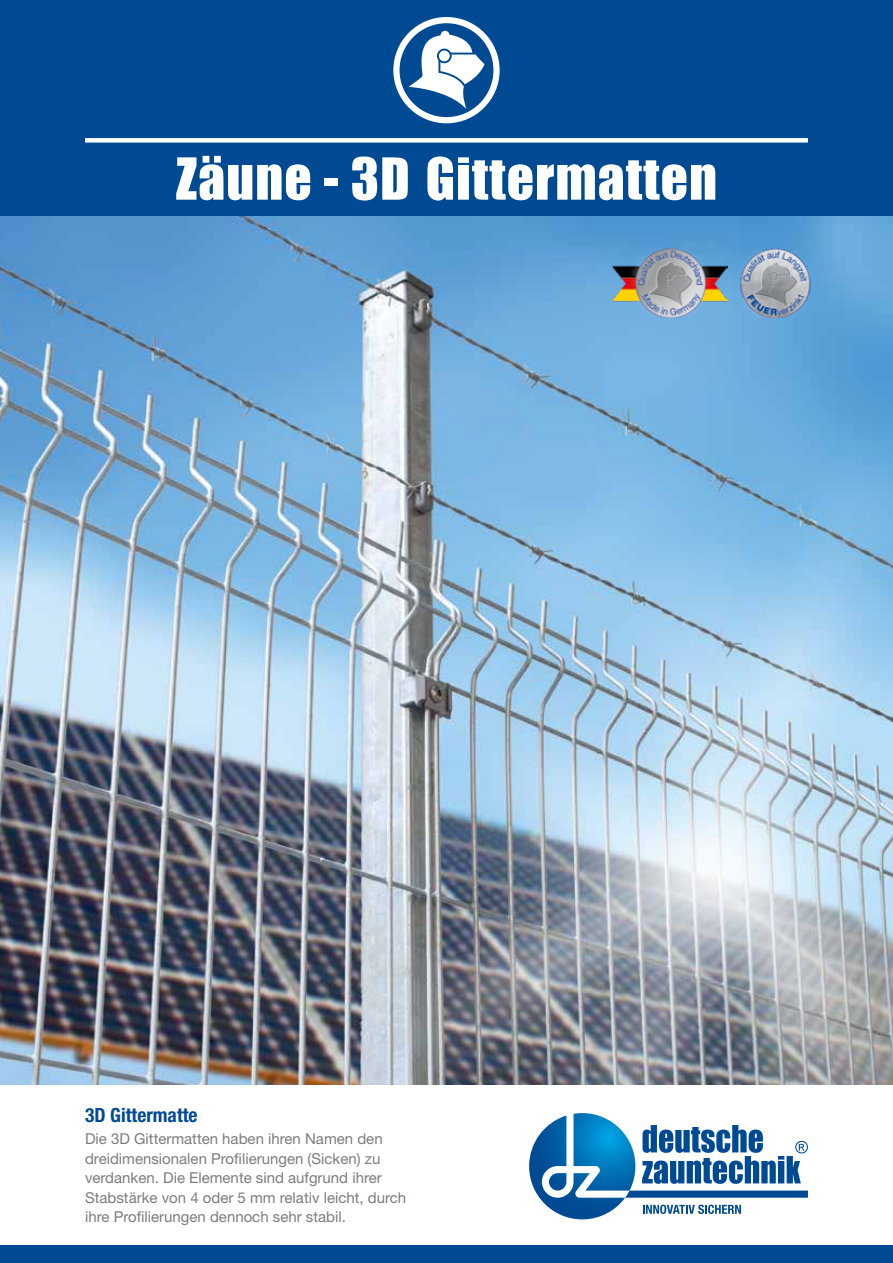
<style>
.page{position:relative;width:893px;height:1263px;background:#fff}
.page>*{position:absolute;margin:0;border:0;box-sizing:border-box;transform-origin:0 0}
.t1{font:53.55px "Impact";letter-spacing:.02em;color:#fff}
.t2{font:700 condensed 19.5px "Helvetica Neue LT Pro";color:#004a93}
.t3{font:15px/19.5px "Helvetica Neue LT Pro";color:#797d7f}
</style>
<div class="page">
<div style="left:0;top:0;width:893px;height:217px;background:#004a93"></div>
<svg style="left:393px;top:17px;width:107px;height:106px;background:#eef2f7"></svg>
<div style="left:400px;top:23px;width:93px;height:94px;background:#004a93;border-radius:50%"></div>
<svg style="left:408px;top:31px;width:76px;height:78px"></svg>
<div style="left:85px;top:138px;width:723px;height:5px;background:#fff"></div>
<img style="left:0;top:217px;width:893px;height:867px">
<div style="left:0;top:1246px;width:893px;height:17px;background:#004a93"></div>
<svg style="left:529px;top:1113px;width:279px;height:106px"></svg>
<img style="left:613px;top:249px;width:114px;height:69px">
<img style="left:737px;top:249px;width:78px;height:69px">
<h1 class="t1" style="left:176px;top:137px;width:543px">Zäune - 3D Gittermatten</h1>
<h2 class="t2" style="left:85px;top:1104px;width:114px">3D Gittermatte</h2>
<p class="t3" style="left:85px;top:1128px;width:323px">Die 3D Gittermatten haben ihren Namen den dreidimensionalen Profilierungen (Sicken) zu verdanken. Die Elemente sind aufgrund ihrer Stabstärke von 4 oder 5 mm relativ leicht, durch ihre Profilierungen dennoch sehr stabil.</p>
</div>
